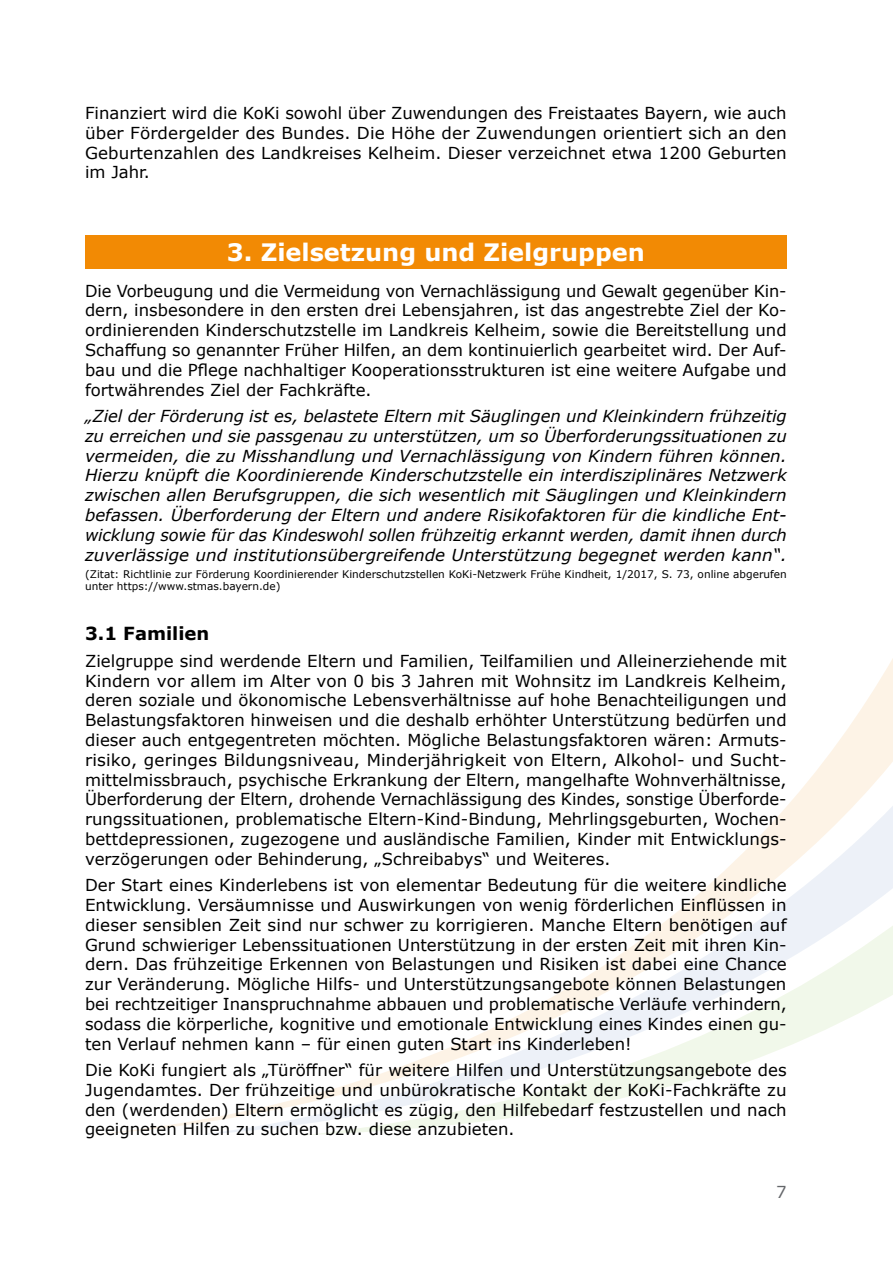
<style>
.page{position:relative;width:893px;height:1263px;background:#fff}
.page>*{position:absolute;margin:0;border:0;box-sizing:border-box;transform-origin:0 0}
.t1{font:700 24px "Verdana";color:#fff}
.t2{font:700 18px "Verdana";color:#000}
.t3{font:16.5px/19.8px "Verdana";color:#000;text-align:justify}
.t4{font:italic 16.5px/19.8px "Verdana";letter-spacing:.005em;color:#000;text-align:justify}
.t5{font:16.5px "Verdana";color:#64666a}
.t6{font:10.5px/12.6px "Verdana";color:#000}
</style>
<div class="page">
<svg style="left:104px;top:658px;width:789px;height:477px"></svg>
<div style="left:85px;top:235px;width:702px;height:34px;background:#f28a04"></div>
<p class="t3" style="left:85px;top:103px;width:703px">Finanziert wird die KoKi sowohl über Zuwendungen des Freistaates Bayern, wie auch über Fördergelder des Bundes. Die Höhe der Zuwendungen orientiert sich an den Geburtenzahlen des Landkreises Kelheim. Dieser verzeichnet etwa 1200 Geburten im Jahr.</p>
<h1 class="t1" style="left:227px;top:236px;width:419px">3. Zielsetzung und Zielgruppen</h1>
<p class="t3" style="left:85px;top:281px;width:703px">Die Vorbeugung und die Vermeidung von Vernachlässigung und Gewalt gegenüber Kin&shy;dern, insbesondere in den ersten drei Lebensjahren, ist das angestrebte Ziel der Ko&shy;ordinierenden Kinderschutzstelle im Landkreis Kelheim, sowie die Bereitstellung und Schaffung so genannter Früher Hilfen, an dem kontinuierlich gearbeitet wird. Der Auf&shy;bau und die Pflege nachhaltiger Kooperationsstrukturen ist eine weitere Aufgabe und fortwährendes Ziel der Fachkräfte.</p>
<p class="t4" style="left:85px;top:406px;width:703px">„Ziel der Förderung ist es, belastete Eltern mit Säuglingen und Kleinkindern frühzeitig zu erreichen und sie passgenau zu unterstützen, um so Überforderungssituationen zu vermeiden, die zu Misshandlung und Vernachlässigung von Kindern führen können.<br>Hierzu knüpft die Koordinierende Kinderschutzstelle ein interdisziplinäres Netzwerk zwischen allen Berufsgruppen, die sich wesentlich mit Säuglingen und Kleinkindern befassen. Überforderung der Eltern und andere Risikofaktoren für die kindliche Ent&shy;wicklung sowie für das Kindeswohl sollen frühzeitig erkannt werden, damit ihnen durch zuverlässige und institutionsübergreifende Unterstützung begegnet werden kann“.</p>
<p class="t6" style="left:85px;top:567px;width:703px">(Zitat: Richtlinie zur Förderung Koordinierender Kinderschutzstellen KoKi-Netzwerk Frühe Kindheit, 1/2017, S. 73, online abgerufen unter https://www.stmas.bayern.de)</p>
<p class="t2" style="left:85px;top:621px;width:126px">3. 1 Familien</p>
<p class="t3" style="left:85px;top:651px;width:703px;text-align:left">Zielgruppe sind werdende Eltern und Familien, Teilfamilien und Alleinerziehende mit Kindern vor allem im Alter von 0 bis 3 Jahren mit Wohnsitz im Landkreis Kelheim, deren soziale und ökonomische Lebensverhältnisse auf hohe Benachteiligungen und Belastungsfaktoren hinweisen und die deshalb erhöhter Unterstützung bedürfen und dieser auch entgegentreten möchten. Mögliche Belastungsfaktoren wären: Armuts&shy;risiko, geringes Bildungsniveau, Minderjährigkeit von Eltern, Alkohol- und Sucht&shy;mittelmissbrauch, psychische Erkrankung der Eltern, mangelhafte Wohnverhältnisse, Überforderung der Eltern, drohende Vernachlässigung des Kindes, sonstige Überforde&shy;rungssituationen, problematische Eltern-Kind-Bindung, Mehrlingsgeburten, Wochen&shy;bettdepressionen, zugezogene und ausländische Familien, Kinder mit Entwicklungs&shy;verzögerungen oder Behinderung, „Schreibabys“ und Weiteres.</p>
<p class="t3" style="left:85px;top:875px;width:703px">Der Start eines Kinderlebens ist von elementar Bedeutung für die weitere kindliche Entwicklung. Versäumnisse und Auswirkungen von wenig förderlichen Einflüssen in dieser sensiblen Zeit sind nur schwer zu korrigieren. Manche Eltern benötigen auf Grund schwieriger Lebenssituationen Unterstützung in der ersten Zeit mit ihren Kin&shy;dern. Das frühzeitige Erkennen von Belastungen und Risiken ist dabei eine Chance zur Veränderung. Mögliche Hilfs- und Unterstützungsangebote können Belastungen bei rechtzeitiger Inanspruchnahme abbauen und problematische Verläufe verhindern, sodass die körperliche, kognitive und emotionale Entwicklung eines Kindes einen gu&shy;ten Verlauf nehmen kann – für einen guten Start ins Kinderleben!</p>
<p class="t3" style="left:85px;top:1060px;width:703px">Die KoKi fungiert als „Türöffner“ für weitere Hilfen und Unterstützungsangebote des Jugendamtes. Der frühzeitige und unbürokratische Kontakt der KoKi-Fachkräfte zu den (werdenden) Eltern ermöglicht es zügig, den Hilfebedarf festzustellen und nach geeigneten Hilfen zu suchen bzw. diese anzubieten.</p>
<p class="t5" style="left:776px;top:1180px;width:12px">7</p>
</div>
